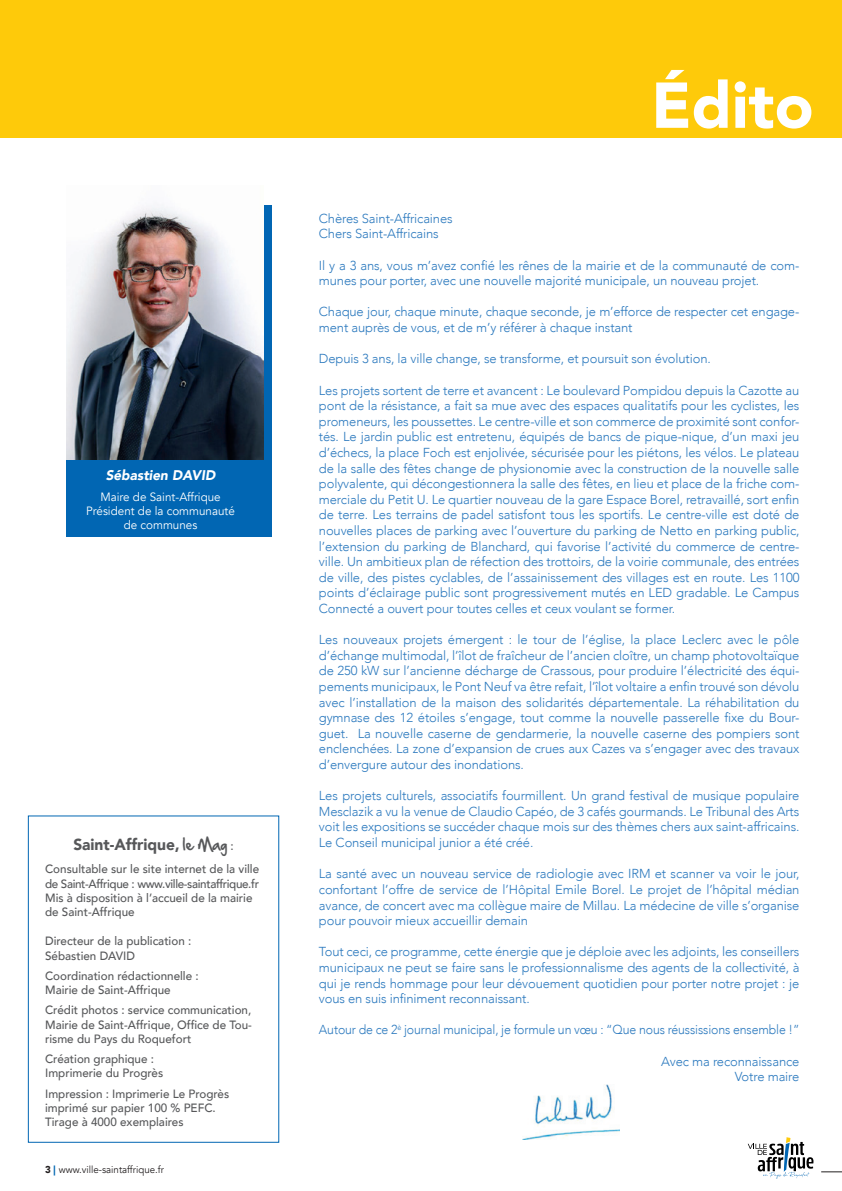
<style>
.page{position:relative;width:842px;height:1191px;background:#fff}
.page>*{position:absolute;margin:0;border:0;box-sizing:border-box;transform-origin:0 0}
.t1{font:900 64px "Avenir";color:#fff}
.t2{font:900 16px "Avenir";color:#57585a}
.t3{font:italic 900 14px "Avenir";color:#fff}
.t4{font:300 13px/15.6px "Avenir";letter-spacing:-.01em;color:#2b79be;text-align:justify}
.t5{font:300 13px "Avenir";letter-spacing:-.01em;color:#2b79be;scale:.95 1}
.t6{font:500 12px/14.4px "Avenir";color:#57585a}
.t7{font:12px/14.4px "Avenir";color:#fff;text-align:center}
.t8{font:10px "Avenir";color:#231f20}
.s1{font-family:"Hand Of Sean";font-weight:400;font-size:14px}
.s2{font-weight:500;font-size:12px}
.s3{font-weight:900}
.s4{font-weight:900;color:#0166b3}
</style>
<div class="page">
<svg style="left:821px;top:1171px;width:21px;height:1px"></svg>
<svg style="left:748px;top:1137px;width:65px;height:41px"></svg>
<div style="left:67px;top:206px;width:205px;height:331px;background:#0166b3"></div>
<div style="left:0;top:0;width:842px;height:137px;background:#feca0a"></div>
<img style="left:67px;top:205px;width:196px;height:254px">
<img style="left:523px;top:1084px;width:96px;height:56px">
<p class="t3" style="left:106px;top:464px;width:111px">Sébastien DAVID</p>
<p class="t7" style="left:86px;top:489px;width:150px">Maire de Saint-Affrique<br>Président de la communauté de communes</p>
<p class="t2" style="left:73px;top:831px;width:162px">Saint-Affrique, <span class="s1">le Mag</span> <span class="s2">:</span></p>
<p class="t6" style="left:45px;top:861px;width:216px">Consultable sur le site internet de la ville de Saint-Affrique : www.ville-saintaffrique.fr Mis à disposition à l’accueil de la mairie de Saint-Affrique</p>
<p class="t6" style="left:45px;top:933px;width:148px">Directeur de la publication :<br>Sébastien DAVID</p>
<p class="t6" style="left:45px;top:967px;width:155px">Coordination rédactionnelle :<br>Mairie de Saint-Affrique</p>
<p class="t6" style="left:45px;top:1002px;width:208px;text-align:justify">Crédit photos : service communication, Mairie de Saint-Affrique, Office de Tou&shy;risme du Pays du Roquefort</p>
<p class="t6" style="left:45px;top:1051px;width:120px">Création graphique :<br>Imprimerie du Progrès</p>
<p class="t6" style="left:45px;top:1085px;width:186px">Impression : Imprimerie Le Progrès imprimé sur papier 100 % PEFC.<br>Tirage à 4000 exemplaires</p>
<p class="t8" style="left:45px;top:1163px;width:120px"><span class="s3">3</span> <span class="s4">|</span> www.ville-saintaffrique.fr</p>
<h1 class="t1" style="left:651px;top:51px;width:164px">Édito</h1>
<p class="t4" style="left:319px;top:211px;width:135px">Chères Saint-Affricaines<br>Chers Saint-Affricains</p>
<p class="t4" style="left:319px;top:257px;width:482px">Il y a 3 ans, vous m’avez confié les rênes de la mairie et de la communauté de com&shy;munes pour porter, avec une nouvelle majorité municipale, un nouveau projet.</p>
<p class="t4" style="left:319px;top:304px;width:482px">Chaque jour, chaque minute, chaque seconde, je m’efforce de respecter cet engage&shy;ment auprès de vous, et de m’y référer à chaque instant</p>
<p class="t4" style="left:319px;top:351px;width:393px">Depuis 3 ans, la ville change, se transforme, et poursuit son évolution.</p>
<p class="t4" style="left:319px;top:382px;width:482px">Les projets sortent de terre et avancent : Le boulevard Pompidou depuis la Cazotte au pont de la résistance, a fait sa mue avec des espaces qualitatifs pour les cyclistes, les promeneurs, les poussettes. Le centre-ville et son commerce de proximité sont confor&shy;tés. Le jardin public est entretenu, équipés de bancs de pique-nique, d’un maxi jeu d’échecs, la place Foch est enjolivée, sécurisée pour les piétons, les vélos. Le plateau de la salle des fêtes change de physionomie avec la construction de la nouvelle salle polyvalente, qui décongestionnera la salle des fêtes, en lieu et place de la friche com&shy;merciale du Petit U. Le quartier nouveau de la gare Espace Borel, retravaillé, sort enfin de terre. Les terrains de padel satisfont tous les sportifs. Le centre-ville est doté de nouvelles places de parking avec l’ouverture du parking de Netto en parking public, l’extension du parking de Blanchard, qui favorise l’activité du commerce de centre&shy;ville. Un ambitieux plan de réfection des trottoirs, de la voirie communale, des entrées de ville, des pistes cyclables, de l’assainissement des villages est en route. Les 1100 points d’éclairage public sont progressivement mutés en LED gradable. Le Campus Connecté a ouvert pour toutes celles et ceux voulant se former.</p>
<p class="t4" style="left:319px;top:632px;width:482px">Les nouveaux projets émergent : le tour de l’église, la place Leclerc avec le pôle d’échange multimodal, l’îlot de fraîcheur de l’ancien cloître, un champ photovoltaïque de 250 kW sur l’ancienne décharge de Crassous, pour produire l’électricité des équi&shy;pements municipaux, le Pont Neuf va être refait, l’îlot voltaire a enfin trouvé son dévolu avec l’installation de la maison des solidarités départementale. La réhabilitation du gymnase des 12 étoiles s’engage, tout comme la nouvelle passerelle fixe du Bour&shy;guet. La nouvelle caserne de gendarmerie, la nouvelle caserne des pompiers sont enclenchées. La zone d’expansion de crues aux Cazes va s’engager avec des travaux d’envergure autour des inondations.</p>
<p class="t4" style="left:319px;top:788px;width:482px">Les projets culturels, associatifs fourmillent. Un grand festival de musique populaire Mesclazik a vu la venue de Claudio Capéo, de 3 cafés gourmands. Le Tribunal des Arts voit les expositions se succéder chaque mois sur des thèmes chers aux saint-affricains.<br>Le Conseil municipal junior a été créé.</p>
<p class="t4" style="left:319px;top:866px;width:482px">La santé avec un nouveau service de radiologie avec IRM et scanner va voir le jour, confortant l’offre de service de l’Hôpital Emile Borel. Le projet de l’hôpital médian avance, de concert avec ma collègue maire de Millau. La médecine de ville s’organise pour pouvoir mieux accueillir demain</p>
<p class="t4" style="left:319px;top:944px;width:482px">Tout ceci, ce programme, cette énergie que je déploie avec les adjoints, les conseillers municipaux ne peut se faire sans le professionnalisme des agents de la collectivité, à qui je rends hommage pour leur dévouement quotidien pour porter notre projet : je vous en suis infiniment reconnaissant.</p>
<p class="t5" style="left:319px;top:1022px;width:507px">Autour de ce 2<sup>è</sup> journal municipal, je formule un vœu : “Que nous réussissions ensemble !”</p>
<p class="t4" style="left:661px;top:1053px;width:140px;text-align:right">Avec ma reconnaissance<br>Votre maire</p>
</div>
